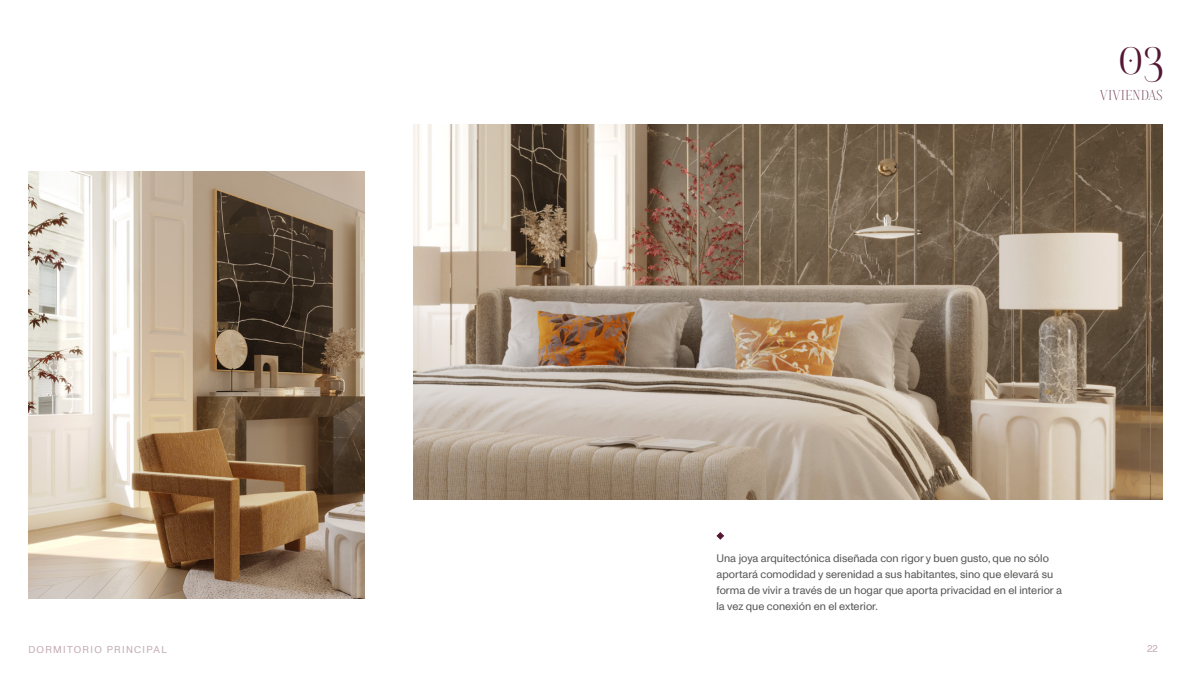
<style>
.page{position:relative;width:1191px;height:681px;background:#fff}
.page>*{position:absolute;margin:0;border:0;box-sizing:border-box;transform-origin:0 0}
.t1{font:48px "Boska";color:#541733}
.t2{font:300 14px "Boska";color:#541733}
.t3{font:11px/16px "Monument Grotesk";color:#575756}
.t4{font:10px "Monument Grotesk";letter-spacing:.13em;color:#c2aab4}
</style>
<div class="page">
<img style="left:413px;top:125px;width:749px;height:374px">
<img style="left:28px;top:171px;width:337px;height:427px">
<svg style="left:716px;top:532px;width:8px;height:8px"></svg>
<h1 class="t1" style="left:1118px;top:28px;width:48px">03</h1>
<p class="t2" style="left:1099px;top:87px;width:64px">VIVIENDAS</p>
<p class="t3" style="left:716px;top:549px;width:347px">Una joya arquitectónica diseñada con rigor y buen gusto, que no sólo aportará comodidad y serenidad a sus habitantes, sino que elevará su forma de vivir a través de un hogar que aporta privacidad en el interior a la vez que conexión en el exterior.</p>
<p class="t4" style="left:28px;top:641px;width:140px">DORMITORIO PRINCIPAL</p>
<p class="t4" style="left:1147px;top:641px;width:12px">22</p>
</div>
